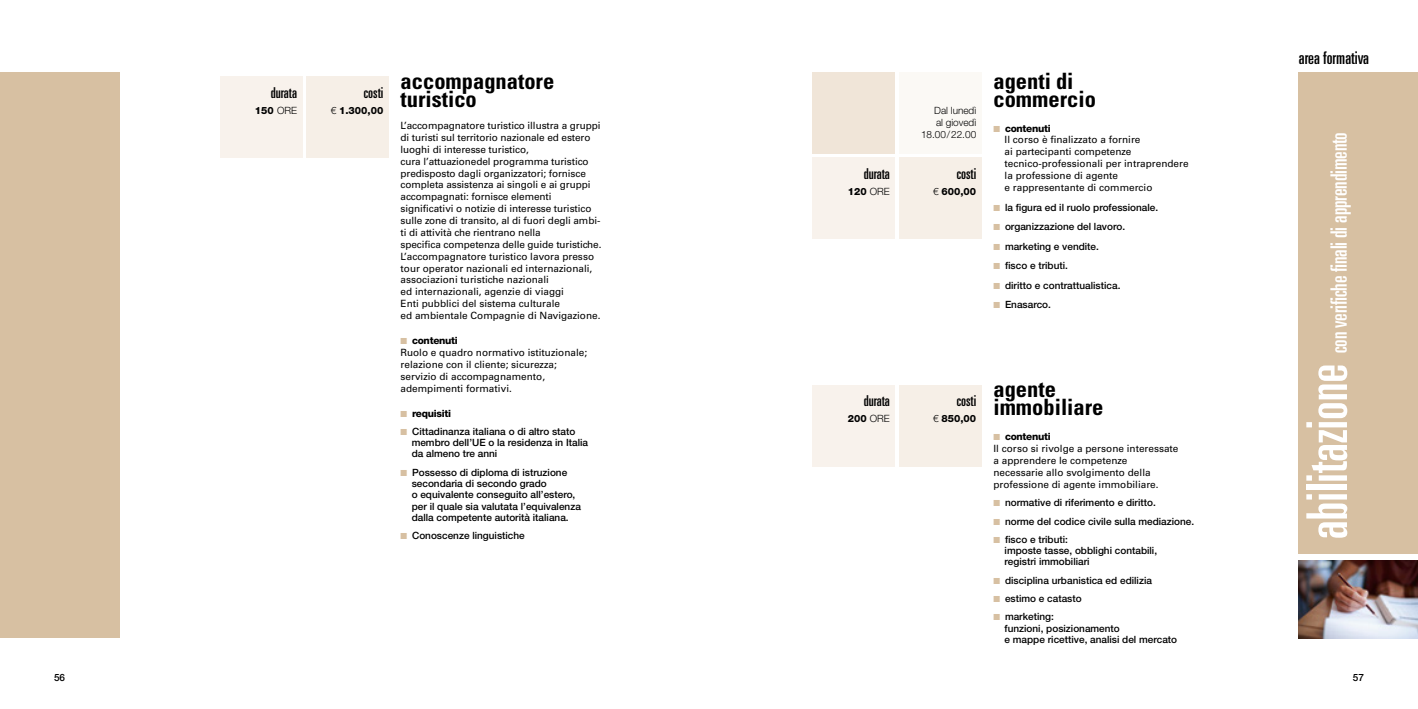
<style>
.page{position:relative;width:1418px;height:709px;background:#fff}
.page>*{position:absolute;margin:0;border:0;box-sizing:border-box;transform-origin:0 0}
.t1{font:ultra-condensed 56.25px "Univers LT Std";color:#fff}
.t2{font:700 condensed 22.5px/18px "Univers LT Std";color:#000}
.t3{font:ultra-condensed 22.5px "Univers LT Std";letter-spacing:-.005em;color:#fff}
.t4{font:ultra-condensed 17.5px "Univers LT Std";color:#000}
.t5{font:ultra-condensed 15px "Univers LT Std";color:#000}
.t6{font:10px/11.9px "Univers LT Std";color:#000}
.t7{font:500 10px/11.2px "Helvetica Neue LT Std";color:#000}
.t8{font:800 10px "Helvetica Neue LT Std";letter-spacing:-.025em;color:#000}
.t9{font:300 10px/11.9px "Helvetica Neue LT Std";color:#000;text-align:right}
.s1{font-weight:300}
.s2{color:#d7c0a2}
</style>
<div class="page">
<div style="left:0;top:72px;width:119px;height:566px;background:#d7c0a2"></div>
<div style="left:1298px;top:72px;width:119px;height:482px;background:#d7c0a2"></div>
<img style="left:1298px;top:560px;width:119px;height:78px">
<div style="left:220px;top:76px;width:82px;height:82px;background:#f8f2ec"></div>
<div style="left:306px;top:76px;width:82px;height:82px;background:#f6efe7"></div>
<div style="left:812px;top:385px;width:83px;height:81px;background:#f8f2ec"></div>
<div style="left:899px;top:385px;width:82px;height:81px;background:#f6efe7"></div>
<div style="left:812px;top:72px;width:83px;height:82px;background:#f0e5d8"></div>
<div style="left:899px;top:72px;width:82px;height:82px;background:#fbf9f5"></div>
<div style="left:812px;top:158px;width:83px;height:81px;background:#f8f2ec"></div>
<div style="left:899px;top:158px;width:82px;height:81px;background:#f6efe7"></div>
<h3 class="t5" style="left:271px;top:84px;width:28px">durata</h3>
<p class="t8" style="left:255px;top:104px;width:44px">150 <span class="s1">ORE</span></p>
<h3 class="t5" style="left:364px;top:84px;width:21px">costi</h3>
<p class="t8" style="left:331px;top:104px;width:54px"><span class="s1">€</span> 1.300,00</p>
<h2 class="t2" style="left:400px;top:71px;width:155px">accompagnatore turistico</h2>
<p class="t6" style="left:400px;top:120px;width:202px">L’accompagnatore turistico illustra a gruppi di turisti sul territorio nazionale ed estero luoghi di interesse turistico,<br>cura l’attuazionedel programma turistico predisposto dagli organizzatori; fornisce completa assistenza ai singoli e ai gruppi accompagnati: fornisce elementi significativi o notizie di interesse turistico sulle zone di transito, al di fuori degli ambi&shy;ti di attività che rientrano nella<br>specifica competenza delle guide turistiche.<br>L’accompagnatore turistico lavora presso tour operator nazionali ed internazionali, associazioni turistiche nazionali<br>ed internazionali, agenzie di viaggi<br>Enti pubblici del sistema culturale<br>ed ambientale Compagnie di Navigazione.</p>
<p class="t8" style="left:400px;top:334px;width:59px"><span class="s2">■</span> contenuti</p>
<p class="t6" style="left:400px;top:346px;width:188px">Ruolo e quadro normativo istituzionale; relazione con il cliente; sicurezza; servizio di accompagnamento, adempimenti formativi.</p>
<p class="t8" style="left:400px;top:407px;width:52px"><span class="s2">■</span> requisiti</p>
<p class="t7" style="left:412px;top:425px;width:178px;text-indent:-11px"><span class="s2">■</span> Cittadinanza italiana o di altro stato membro dell’UE o la residenza in Italia da almeno tre anni</p>
<p class="t7" style="left:412px;top:466px;width:171px;text-indent:-11px"><span class="s2">■</span> Possesso di diploma di istruzione secondaria di secondo grado<br>o equivalente conseguito all’estero, per il quale sia valutata l’equivalenza dalla competente autorità italiana.</p>
<p class="t7" style="left:400px;top:530px;width:126px"><span class="s2">■</span> Conoscenze linguistiche</p>
<h3 class="t5" style="left:863px;top:165px;width:28px">durata</h3>
<p class="t8" style="left:847px;top:186px;width:44px">120 <span class="s1">ORE</span></p>
<h3 class="t5" style="left:863px;top:392px;width:28px">durata</h3>
<p class="t8" style="left:847px;top:413px;width:44px">200 <span class="s1">ORE</span></p>
<p class="t9" style="left:921px;top:104px;width:57px">Dal lunedì<br>al giovedì<br>18.00/22.00</p>
<h3 class="t5" style="left:956px;top:165px;width:21px">costi</h3>
<p class="t8" style="left:933px;top:186px;width:44px"><span class="s1">€</span> 600,00</p>
<h2 class="t2" style="left:993px;top:71px;width:104px">agenti di commercio</h2>
<p class="t8" style="left:993px;top:122px;width:59px"><span class="s2">■</span> contenuti</p>
<p class="t6" style="left:1004px;top:134px;width:185px">Il corso è finalizzato a fornire<br>ai partecipanti competenze tecnico-professionali per intraprendere la professione di agente<br>e rappresentante di commercio</p>
<p class="t7" style="left:993px;top:201px;width:166px"><span class="s2">■</span> la figura ed il ruolo professionale.</p>
<p class="t7" style="left:993px;top:221px;width:133px"><span class="s2">■</span> organizzazione del lavoro.</p>
<p class="t7" style="left:993px;top:240px;width:107px"><span class="s2">■</span> marketing e vendite.</p>
<p class="t7" style="left:993px;top:260px;width:76px"><span class="s2">■</span> fisco e tributi.</p>
<p class="t7" style="left:993px;top:279px;width:128px"><span class="s2">■</span> diritto e contrattualistica.</p>
<p class="t7" style="left:993px;top:299px;width:59px"><span class="s2">■</span> Enasarco.</p>
<h3 class="t5" style="left:956px;top:392px;width:21px">costi</h3>
<p class="t8" style="left:933px;top:413px;width:44px"><span class="s1">€</span> 850,00</p>
<h2 class="t2" style="left:993px;top:380px;width:112px">agente immobiliare</h2>
<p class="t8" style="left:993px;top:431px;width:59px"><span class="s2">■</span> contenuti</p>
<p class="t6" style="left:993px;top:443px;width:186px">Il corso si rivolge a persone interessate a apprendere le competenze necessarie allo svolgimento della professione di agente immobiliare.</p>
<p class="t7" style="left:993px;top:497px;width:164px"><span class="s2">■</span> normative di riferimento e diritto.</p>
<p class="t7" style="left:993px;top:515px;width:202px"><span class="s2">■</span> norme del codice civile sulla mediazione.</p>
<p class="t7" style="left:1004px;top:533px;width:154px;text-indent:-11px"><span class="s2">■</span> fisco e tributi:<br>imposte tasse, obblighi contabili, registri immobiliari</p>
<p class="t7" style="left:993px;top:574px;width:160px"><span class="s2">■</span> disciplina urbanistica ed edilizia</p>
<p class="t7" style="left:993px;top:592px;width:90px"><span class="s2">■</span> estimo e catasto</p>
<p class="t7" style="left:1004px;top:611px;width:174px;text-indent:-11px"><span class="s2">■</span> marketing:<br>funzioni, posizionamento<br>e mappe ricettive, analisi del mercato</p>
<h3 class="t4" style="left:1298px;top:48px;width:72px">area formativa</h3>
<h2 class="t3" style="left:1326px;top:353px;width:223px;rotate:-90deg">con verifiche finali di apprendimento</h2>
<h1 class="t1" style="left:1294px;top:539px;width:177px;rotate:-90deg">abilitazione</h1>
<p class="t7" style="left:54px;top:671px;width:13px">56</p>
<p class="t7" style="left:1352px;top:671px;width:13px">57</p>
</div>
